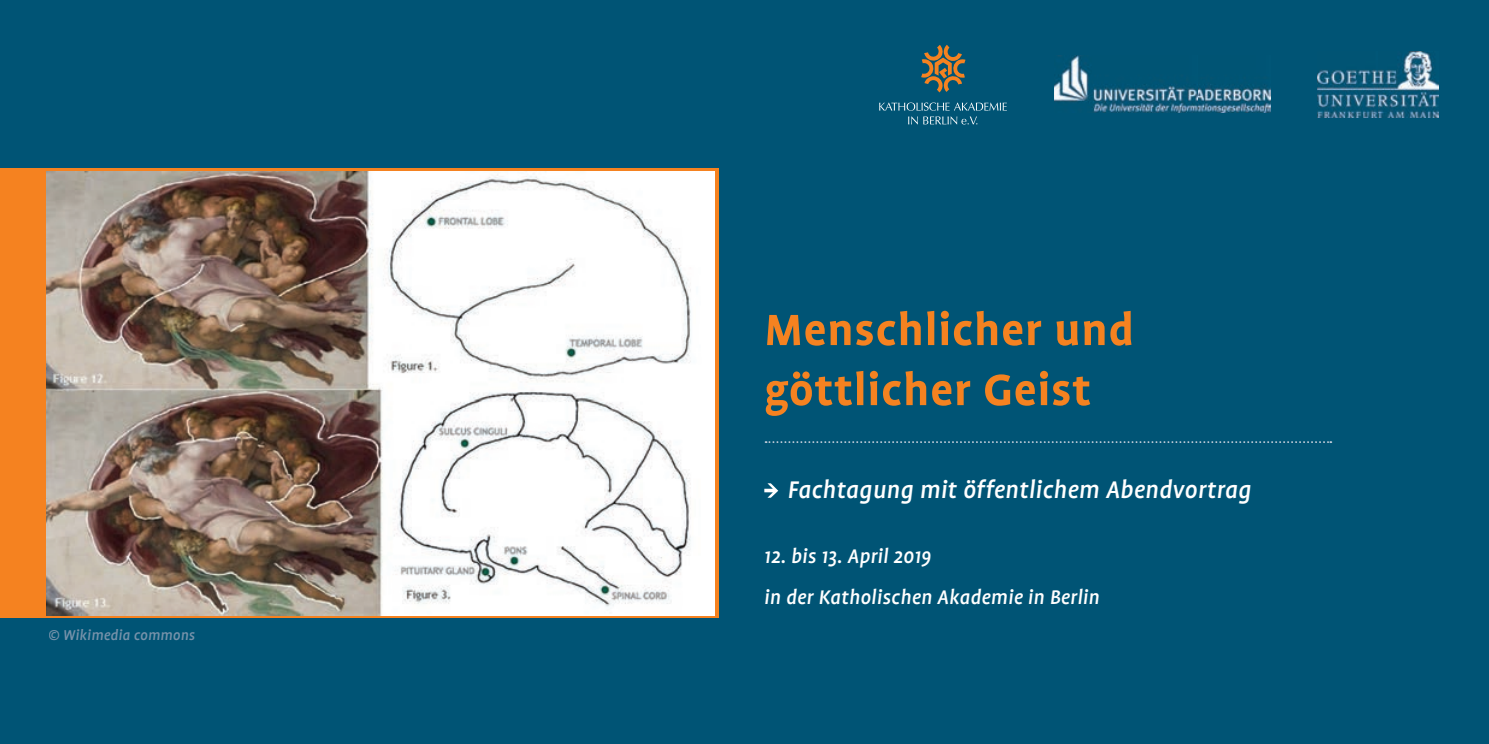
<style>
.page{position:relative;width:1489px;height:744px;background:#fff}
.page>*{position:absolute;margin:0;border:0;box-sizing:border-box;transform-origin:0 0}
.t1{font:700 50px/60px "Profile";letter-spacing:.02em;color:#f58220}
.t2{font:italic 500 27.5px "Profile";letter-spacing:.01em;color:#fff}
.t3{font:italic 500 22.5px/41.2px "Profile";letter-spacing:.01em;color:#fff}
.t4{font:italic 500 16.25px "Profile";letter-spacing:.01em;color:#7692aa}
</style>
<div class="page">
<div style="left:0;top:0;width:1488px;height:743px;background:#005475"></div>
<svg style="left:764px;top:483px;width:14px;height:14px"></svg>
<svg style="left:765px;top:441px;width:566px;height:2px"></svg>
<div style="left:0;top:168px;width:50px;height:449px;background:#f58220"></div>
<div style="left:43px;top:168px;width:676px;height:449px;background:linear-gradient(to right,#f58220,#f58220)"></div>
<img style="left:47px;top:171px;width:667px;height:444px">
<img style="left:1054px;top:55px;width:216px;height:57px">
<img style="left:1317px;top:52px;width:121px;height:65px">
<svg style="left:921px;top:45px;width:44px;height:47px"></svg>
<svg style="left:879px;top:102px;width:127px;height:22px"></svg>
<p class="t4" style="left:48px;top:625px;width:148px">© Wikimedia commons</p>
<h1 class="t1" style="left:764px;top:299px;width:371px">Menschlicher und göttlicher Geist</h1>
<p class="t2" style="left:787px;top:473px;width:465px">Fachtagung mit öffentlichem Abendvortrag</p>
<p class="t3" style="left:764px;top:534px;width:337px">12. bis 13. April 2019<br>in der Katholischen Akademie in Berlin</p>
</div>
